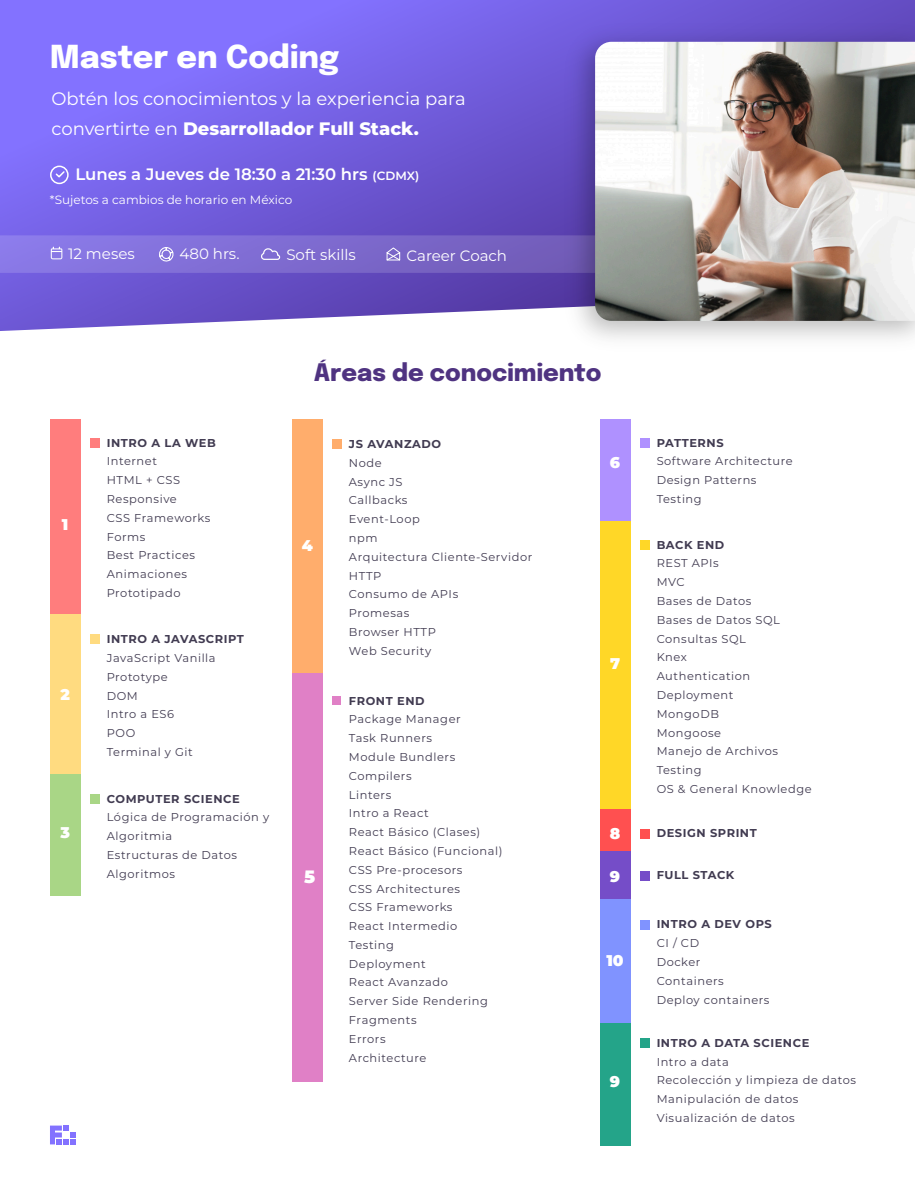
<style>
.page{position:relative;width:915px;height:1191px;background:#fff}
.page>*{position:absolute;margin:0;border:0;box-sizing:border-box;transform-origin:0 0}
.t1{font:800 31.5px "Epilogue";color:#fff}
.t2{font:800 24px "Epilogue";color:#4f3381}
.t3{font:18px/30px "Montserrat";color:#fff}
.t4{font:900 17.85px "Montserrat";color:#fff}
.t5{font:600 16.5px "Montserrat";color:#fff}
.t6{font:900 15.6px "Montserrat";color:#fff}
.t7{font:15px "Montserrat";color:#fff}
.t8{font:12px "Montserrat";color:#fff}
.t9{font:11.4px/18.8px "Montserrat";letter-spacing:.05em;color:#413b51}
.t10{font:700 11.4px "Montserrat";letter-spacing:.05em;color:#413b51}
.s1{font-weight:800}
.s2{font-size:12px}
</style>
<div class="page">
<svg style="left:0;top:0;width:914px;height:331px;background:#7865e2"></svg>
<svg style="left:50px;top:1125px;width:26px;height:19px"></svg>
<div style="left:90px;top:439px;width:10px;height:9px;background:#ff7d7d"></div>
<div style="left:50px;top:419px;width:30px;height:195px;background:#ff7d7d"></div>
<div style="left:90px;top:635px;width:10px;height:9px;background:#ffdb80"></div>
<div style="left:50px;top:615px;width:30px;height:161px;background:#ffdb80"></div>
<div style="left:90px;top:794px;width:10px;height:9px;background:#a9d686"></div>
<div style="left:50px;top:774px;width:30px;height:121px;background:#a9d686"></div>
<div style="left:640px;top:829px;width:9px;height:9px;background:#ff5050"></div>
<div style="left:599px;top:809px;width:31px;height:48px;background:#ff5050"></div>
<div style="left:640px;top:540px;width:9px;height:9px;background:#ffd727"></div>
<div style="left:599px;top:520px;width:31px;height:289px;background:#ffd727"></div>
<div style="left:640px;top:1039px;width:9px;height:9px;background:#24a489"></div>
<div style="left:599px;top:1018px;width:31px;height:127px;background:#24a489"></div>
<div style="left:640px;top:871px;width:9px;height:9px;background:#754dc8"></div>
<div style="left:599px;top:851px;width:31px;height:49px;background:#754dc8"></div>
<div style="left:640px;top:920px;width:9px;height:9px;background:#8093ff"></div>
<div style="left:599px;top:900px;width:31px;height:123px;background:#8093ff"></div>
<div style="left:640px;top:439px;width:9px;height:9px;background:#af91ff"></div>
<div style="left:599px;top:419px;width:31px;height:102px;background:#af91ff"></div>
<div style="left:332px;top:440px;width:9px;height:9px;background:#ffad6c"></div>
<div style="left:292px;top:419px;width:30px;height:254px;background:#ffad6c"></div>
<div style="left:332px;top:696px;width:8px;height:8px;background:#e080c6"></div>
<div style="left:292px;top:673px;width:31px;height:408px;background:#e080c6"></div>
<svg style="left:0;top:235px;width:556px;height:38px;background:#806dd1"></svg>
<div style="left:50px;top:166px;width:19px;height:18px;border:2px solid #fff;border-radius:50%"></div>
<svg style="left:54px;top:170px;width:12px;height:9px"></svg>
<img style="left:556px;top:16px;width:358px;height:323px">
<img style="left:595px;top:42px;width:319px;height:279px">
<h1 class="t1" style="left:50px;top:35px;width:291px">Master en Coding</h1>
<h3 class="t3" style="left:51px;top:83px;width:415px">Obtén los conocimientos y la experiencia para convertirte en <span class="s1">Desarrollador Full Stack.</span></h3>
<h3 class="t5" style="left:75px;top:163px;width:345px">Lunes a Jueves de 18:30 a 21:30 hrs <span class="s2">(CDMX)</span></h3>
<p class="t8" style="left:50px;top:192px;width:244px">*Sujetos a cambios de horario en México</p>
<h3 class="t7" style="left:68px;top:243px;width:68px">12 meses</h3>
<h3 class="t7" style="left:179px;top:243px;width:62px">480 hrs.</h3>
<h3 class="t7" style="left:286px;top:245px;width:71px">Soft skills</h3>
<h3 class="t7" style="left:406px;top:245px;width:102px">Career Coach</h3>
<h2 class="t2" style="left:314px;top:355px;width:289px">Áreas de conocimiento</h2>
<p class="t10" style="left:107px;top:434px;width:111px">INTRO A LA WEB</p>
<p class="t9" style="left:107px;top:451px;width:105px">Internet<br>HTML + CSS<br>Responsive<br>CSS Frameworks<br>Forms<br>Best Practices<br>Animaciones<br>Prototipado</p>
<p class="t10" style="left:656px;top:434px;width:68px">PATTERNS</p>
<p class="t9" style="left:656px;top:451px;width:137px">Software Architecture<br>Design Patterns<br>Testing</p>
<p class="t10" style="left:349px;top:436px;width:94px">JS AVANZADO</p>
<p class="t9" style="left:349px;top:453px;width:185px">Node<br>Async JS<br>Callbacks<br>Event-Loop<br>npm<br>Arquitectura Cliente-Servidor<br>HTTP<br>Consumo de APIs<br>Promesas<br>Browser HTTP<br>Web Security</p>
<h3 class="t6" style="left:609px;top:450px;width:12px">6</h3>
<h3 class="t6" style="left:62px;top:513px;width:8px">1</h3>
<h3 class="t6" style="left:302px;top:533px;width:13px">4</h3>
<p class="t10" style="left:656px;top:536px;width:69px">BACK END</p>
<p class="t9" style="left:656px;top:553px;width:156px">REST APIs<br>MVC<br>Bases de Datos<br>Bases de Datos SQL<br>Consultas SQL<br>Knex<br>Authentication<br>Deployment<br>MongoDB<br>Mongoose<br>Manejo de Archivos<br>Testing<br>OS &amp; General Knowledge</p>
<p class="t10" style="left:107px;top:631px;width:138px">INTRO A JAVASCRIPT</p>
<p class="t9" style="left:107px;top:648px;width:110px">JavaScript Vanilla<br>Prototype<br>DOM<br>Intro a ES6<br>POO<br>Terminal y Git</p>
<h3 class="t6" style="left:610px;top:652px;width:12px">7</h3>
<h3 class="t6" style="left:60px;top:682px;width:11px">2</h3>
<p class="t10" style="left:349px;top:692px;width:77px">FRONT END</p>
<p class="t9" style="left:349px;top:709px;width:155px">Package Manager<br>Task Runners<br>Module Bundlers<br>Compilers<br>Linters<br>Intro a React<br>React Básico (Clases)<br>React Básico (Funcional)<br>CSS Pre-procesors<br>CSS Architectures<br>CSS Frameworks<br>React Intermedio<br>Testing<br>Deployment<br>React Avanzado<br>Server Side Rendering<br>Fragments<br>Errors<br>Architecture</p>
<p class="t10" style="left:107px;top:790px;width:134px">COMPUTER SCIENCE</p>
<p class="t9" style="left:107px;top:807px;width:164px">Lógica de Programación y<br>Algoritmia<br>Estructuras de Datos<br>Algoritmos</p>
<h3 class="t6" style="left:60px;top:821px;width:11px">3</h3>
<h3 class="t6" style="left:609px;top:821px;width:12px">8</h3>
<p class="t10" style="left:656px;top:825px;width:102px">DESIGN SPRINT</p>
<h3 class="t4" style="left:304px;top:863px;width:13px">5</h3>
<h3 class="t6" style="left:609px;top:864px;width:12px">9</h3>
<p class="t10" style="left:656px;top:867px;width:79px">FULL STACK</p>
<p class="t10" style="left:656px;top:916px;width:117px">INTRO A DEV OPS</p>
<p class="t9" style="left:656px;top:933px;width:114px">CI / CD<br>Docker<br>Containers<br>Deploy containers</p>
<h3 class="t6" style="left:606px;top:948px;width:19px">10</h3>
<p class="t10" style="left:656px;top:1034px;width:154px">INTRO A DATA SCIENCE</p>
<p class="t9" style="left:656px;top:1051px;width:201px">Intro a data<br>Recolección y limpieza de datos<br>Manipulación de datos<br>Visualización de datos</p>
<h3 class="t6" style="left:609px;top:1069px;width:12px">9</h3>
</div>
